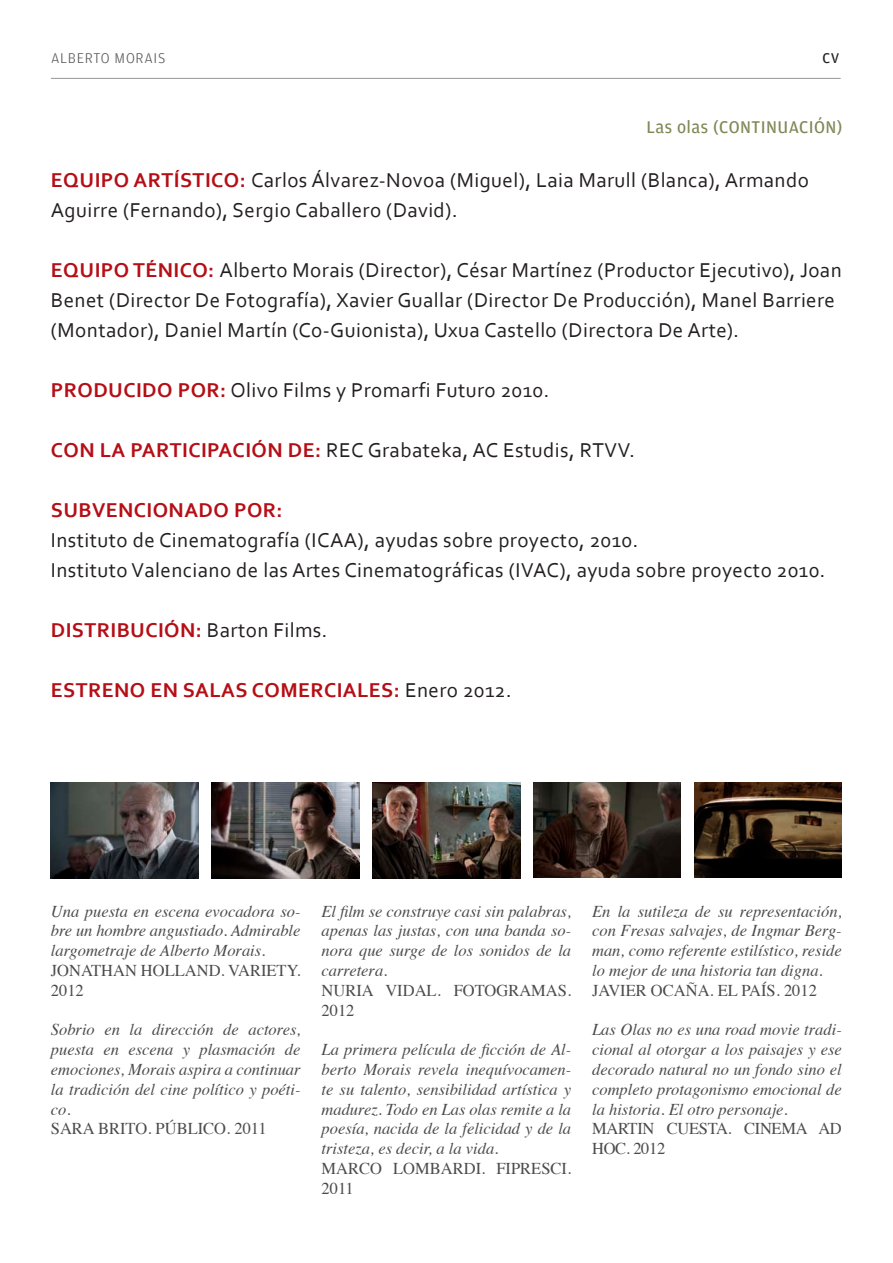
<style>
.page{position:relative;width:893px;height:1263px;background:#fff}
.page>*{position:absolute;margin:0;border:0;box-sizing:border-box;transform-origin:0 0}
.t1{font:21px/30px "Corbel";letter-spacing:.02em;color:#231f20}
.t2{font:700 21px "Corbel";letter-spacing:.02em;color:#b50e16}
.t3{font:18px "Amplitude";letter-spacing:.025em;color:#808756}
.t4{font:italic 16.5px/19.8px "Times";color:#4b4c4d;text-align:justify}
.t5{font:16.5px/19.8px "Times";color:#4b4c4d}
.t6{font:16.5px/19.8px "Times";letter-spacing:-.02em;color:#4b4c4d}
.t7{font:300 15px "Amplitude";letter-spacing:.05em;color:#57585a}
.t8{font:15px "Amplitude";color:#231f20}
.s1{font-weight:700;color:#b50e16}
.s2{font-weight:400;color:#231f20}
</style>
<div class="page">
<hr style="left:51px;top:78px;width:790px;height:1px;background:#969696">
<img style="left:212px;top:783px;width:147px;height:95px">
<img style="left:372px;top:782px;width:148px;height:96px">
<img style="left:694px;top:782px;width:148px;height:96px">
<img style="left:51px;top:783px;width:147px;height:95px">
<img style="left:533px;top:782px;width:148px;height:96px">
<p class="t7" style="left:51px;top:49px;width:116px">ALBERTO MORAIS</p>
<p class="t8" style="left:823px;top:49px;width:18px">CV</p>
<p class="t3" style="left:646px;top:116px;width:197px">Las olas (CONTINUACIÓN)</p>
<p class="t1" style="left:51px;top:164px;width:760px"><span class="s1">EQUIPO ARTÍSTICO:</span> Carlos Álvarez-Novoa (Miguel), Laia Marull (Blanca), Armando<br>Aguirre (Fernando), Sergio Caballero (David).</p>
<p class="t1" style="left:51px;top:254px;width:792px"><span class="s1">EQUIPO TÉNICO:</span> Alberto Morais (Director), César Martínez (Productor Ejecutivo), Joan<br>Benet (Director De Fotografía), Xavier Guallar (Director De Producción), Manel Barriere (Montador), Daniel Martín (Co-Guionista), Uxua Castello (Directora De Arte).</p>
<p class="t1" style="left:51px;top:374px;width:500px"><span class="s1">PRODUCIDO POR:</span> Olivo Films y Promarfi Futuro 2010.</p>
<p class="t1" style="left:51px;top:434px;width:586px"><span class="s1">CON LA PARTICIPACIÓN DE:</span> REC Grabateka, AC Estudis, RTVV.</p>
<p class="t2" style="left:51px;top:497px;width:233px">SUBVENCIONADO POR:</p>
<p class="t1" style="left:51px;top:524px;width:776px">Instituto de Cinematografía (ICAA), ayudas sobre proyecto, 2010.<br>Instituto Valenciano de las Artes Cinematográficas (IVAC), ayuda sobre proyecto 2010.</p>
<p class="t2" style="left:51px;top:617px;width:278px">DISTRIBUCIÓN: <span class="s2">Barton Films.</span></p>
<p class="t2" style="left:51px;top:677px;width:462px">ESTRENO EN SALAS COMERCIALES: <span class="s2">Enero 2012.</span></p>
<p class="t4" style="left:51px;top:900px;width:251px">Una puesta en escena evocadora so&shy;bre un hombre angustiado. Admirable largometraje de Alberto Morais.</p>
<p class="t5" style="left:51px;top:959px;width:251px">JONATHAN HOLLAND. VARIETY.<br>2012</p>
<p class="t4" style="left:51px;top:1019px;width:251px">Sobrio en la dirección de actores, puesta en escena y plasmación de emociones, Morais aspira a continuar la tradición del cine político y poéti&shy;co.</p>
<p class="t5" style="left:51px;top:1117px;width:217px">SARA BRITO. PÚBLICO. 2011</p>
<p class="t4" style="left:321px;top:900px;width:251px">El film se construye casi sin palabras, apenas las justas, con una banda so&shy;nora que surge de los sonidos de la carretera.</p>
<p class="t5" style="left:321px;top:979px;width:251px">NURIA VIDAL. FOTOGRAMAS.<br>2012</p>
<p class="t4" style="left:321px;top:1039px;width:251px">La primera película de ficción de Al&shy;berto Morais revela inequívocamen&shy;te su talento, sensibilidad artística y madurez. Todo en Las olas remite a la poesía, nacida de la felicidad y de la tristeza, es decir, a la vida.</p>
<p class="t5" style="left:321px;top:1157px;width:251px">MARCO LOMBARDI. FIPRESCI.<br>2011</p>
<p class="t4" style="left:592px;top:900px;width:251px">En la sutileza de su representación, con Fresas salvajes, de Ingmar Berg&shy;man, como referente estilístico, reside lo mejor de una historia tan digna.</p>
<p class="t5" style="left:592px;top:979px;width:226px">JAVIER OCAÑA. EL PAÍS. 2012</p>
<p class="t4" style="left:592px;top:1019px;width:251px">Las Olas no es una road movie tradi&shy;cional al otorgar a los paisajes y ese decorado natural no un fondo sino el completo protagonismo emocional de la historia. El otro personaje.</p>
<p class="t6" style="left:592px;top:1117px;width:251px">MARTIN CUESTA. CINEMA AD<br>HOC. 2012</p>
</div>
